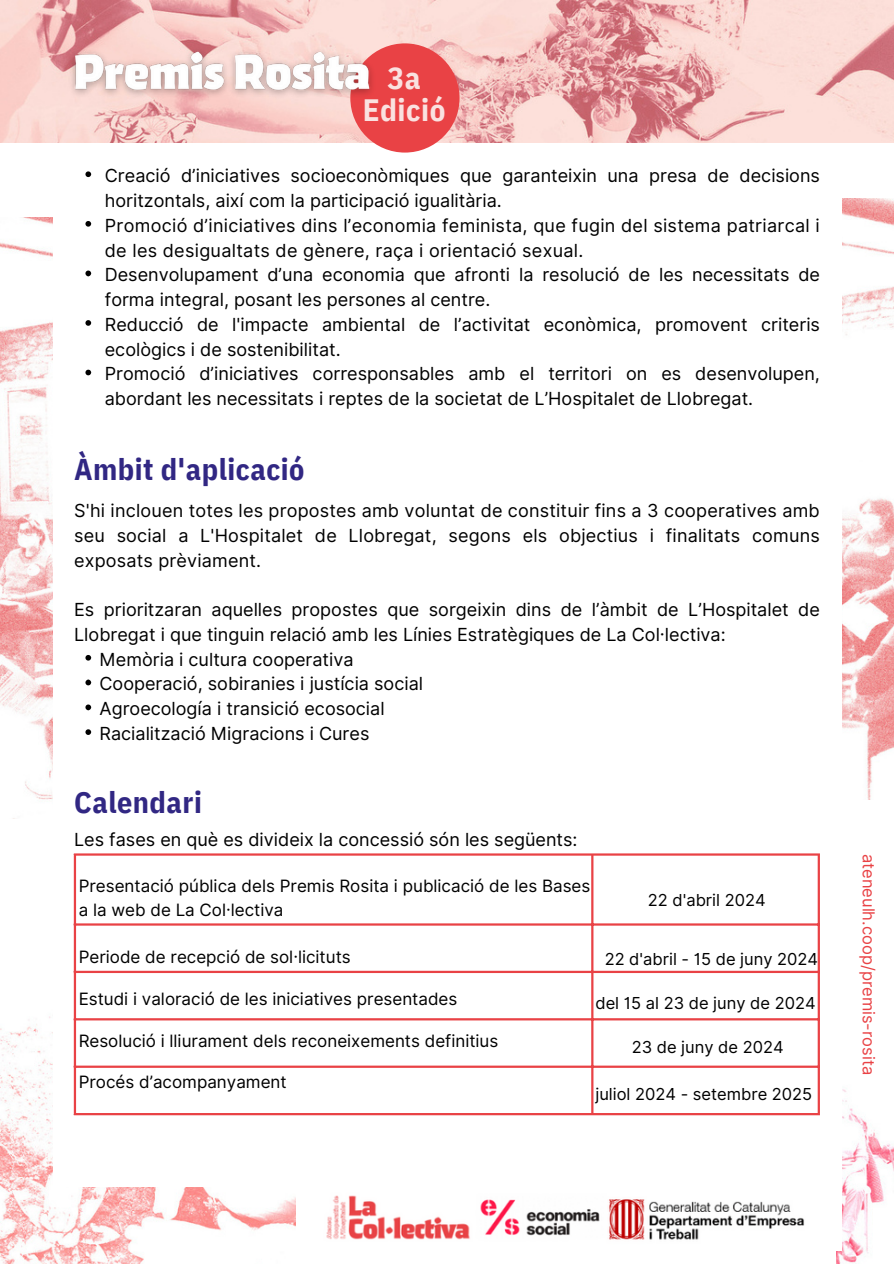
<style>
.page{position:relative;width:894px;height:1264px;background:#fff}
.page>*{position:absolute;margin:0;border:0;box-sizing:border-box;transform-origin:0 0}
.t1{font:700 30.9px/32.1px "IBM Plex Sans Cond";letter-spacing:.015em;color:#fae1e0;text-align:center}
.t2{font:700 30px "IBM Plex Sans Cond";letter-spacing:.015em;color:#312783}
.t3{font:18px/24.8px "Inter";color:#000;text-align:justify}
.t4{font:16.95px/23.1px "Inter";color:#000}
.t5{font:16.5px "Inter";color:#000}
.t6{font:16.5px "Inter";color:#e94245}
</style>
<div class="page">
<img style="left:0;top:217px;width:53px;height:583px">
<img style="left:842px;top:198px;width:51px;height:601px">
<img style="left:0;top:1016px;width:296px;height:247px">
<img style="left:836px;top:1089px;width:57px;height:174px">
<div style="left:53px;top:64px;width:788px;height:1122px;background:#fff"></div>
<img style="left:0;top:0;width:893px;height:142px">
<svg style="left:85px;top:655px;width:6px;height:5px"></svg>
<svg style="left:85px;top:679px;width:6px;height:6px"></svg>
<svg style="left:85px;top:704px;width:6px;height:6px"></svg>
<svg style="left:85px;top:729px;width:6px;height:6px"></svg>
<hr style="left:74px;top:855px;width:2px;height:257px;background:#e94245">
<hr style="left:591px;top:855px;width:2px;height:257px;background:#e94245">
<hr style="left:817px;top:855px;width:2px;height:257px;background:#e94245">
<hr style="left:74px;top:853px;width:745px;height:2px;background:#e94245">
<hr style="left:74px;top:923px;width:745px;height:2px;background:#e94245">
<hr style="left:74px;top:970px;width:745px;height:3px;background:#e94245">
<hr style="left:74px;top:1018px;width:745px;height:2px;background:#e94245">
<hr style="left:74px;top:1065px;width:745px;height:2px;background:#e94245">
<hr style="left:74px;top:1112px;width:745px;height:3px;background:#e94245">
<div style="left:350px;top:43px;width:109px;height:110px;background:#e94245;border-radius:50%"></div>
<img style="left:63px;top:31px;width:318px;height:85px">
<svg style="left:85px;top:171px;width:6px;height:6px"></svg>
<svg style="left:85px;top:221px;width:6px;height:6px"></svg>
<svg style="left:85px;top:270px;width:6px;height:6px"></svg>
<svg style="left:85px;top:320px;width:6px;height:6px"></svg>
<svg style="left:85px;top:370px;width:6px;height:5px"></svg>
<img style="left:326px;top:1195px;width:479px;height:45px">
<h1 class="t1" style="left:362px;top:61px;width:84px">3a<br>Edició</h1>
<p class="t3" style="left:105px;top:163px;width:716px;text-align:left">Creació d’iniciatives socioeconòmiques que garanteixin una presa de decisions horitzontals, així com la participació igualitària.<br>Promoció d’iniciatives dins l’economia feminista, que fugin del sistema patriarcal i de les desigualtats de gènere, raça i orientació sexual.<br>Desenvolupament d’una economia que afronti la resolució de les necessitats de forma integral, posant les persones al centre.<br>Reducció de l'impacte ambiental de l’activitat econòmica, promovent criteris ecològics i de sostenibilitat.<br>Promoció d’iniciatives corresponsables amb el territori on es desenvolupen, abordant les necessitats i reptes de la societat de L’Hospitalet de Llobregat.</p>
<h2 class="t2" style="left:74px;top:449px;width:232px">Àmbit d'aplicació</h2>
<p class="t3" style="left:74px;top:498px;width:746px">S'hi inclouen totes les propostes amb voluntat de constituir fins a 3 cooperatives amb seu social a L'Hospitalet de Llobregat, segons els objectius i finalitats comuns exposats prèviament.</p>
<p class="t3" style="left:74px;top:597px;width:747px">Es prioritzaran aquelles propostes que sorgeixin dins de l’àmbit de L’Hospitalet de</p>
<p class="t3" style="left:74px;top:622px;width:653px">Llobregat i que tinguin relació amb les Línies Estratègiques de La Col·lectiva:</p>
<p class="t3" style="left:99px;top:646px;width:255px">Memòria i cultura cooperativa</p>
<p class="t3" style="left:99px;top:671px;width:325px">Cooperació, sobiranies i justícia social</p>
<p class="t3" style="left:99px;top:696px;width:286px">Agroecología i transició ecosocial</p>
<p class="t3" style="left:99px;top:721px;width:271px">Racialització Migracions i Cures</p>
<h2 class="t2" style="left:74px;top:782px;width:129px">Calendari</h2>
<p class="t3" style="left:74px;top:826px;width:504px">Les fases en què es divideix la concessió són les següents:</p>
<p class="t4" style="left:79px;top:874px;width:513px">Presentació pública dels Premis Rosita i publicació de les Bases a la web de La Col·lectiva</p>
<p class="t4" style="left:79px;top:945px;width:273px">Periode de recepció de sol·licituts</p>
<p class="t4" style="left:79px;top:987px;width:380px">Estudi i valoració de les iniciatives presentades</p>
<p class="t4" style="left:79px;top:1028px;width:421px">Resolució i lliurament dels reconeixements definitius</p>
<p class="t4" style="left:79px;top:1070px;width:209px">Procés d’acompanyament</p>
<p class="t5" style="left:647px;top:890px;width:119px">22 d'abril 2024</p>
<p class="t5" style="left:604px;top:948px;width:215px">22 d'abril - 15 de juny 2024</p>
<p class="t5" style="left:595px;top:992px;width:222px">del 15 al 23 de juny de 2024</p>
<p class="t5" style="left:631px;top:1036px;width:153px">23 de juny de 2024</p>
<p class="t5" style="left:595px;top:1083px;width:218px">juliol 2024 - setembre 2025</p>
<p class="t6" style="left:878px;top:853px;width:223px;rotate:90deg">ateneulh.coop/premis-rosita</p>
</div>
